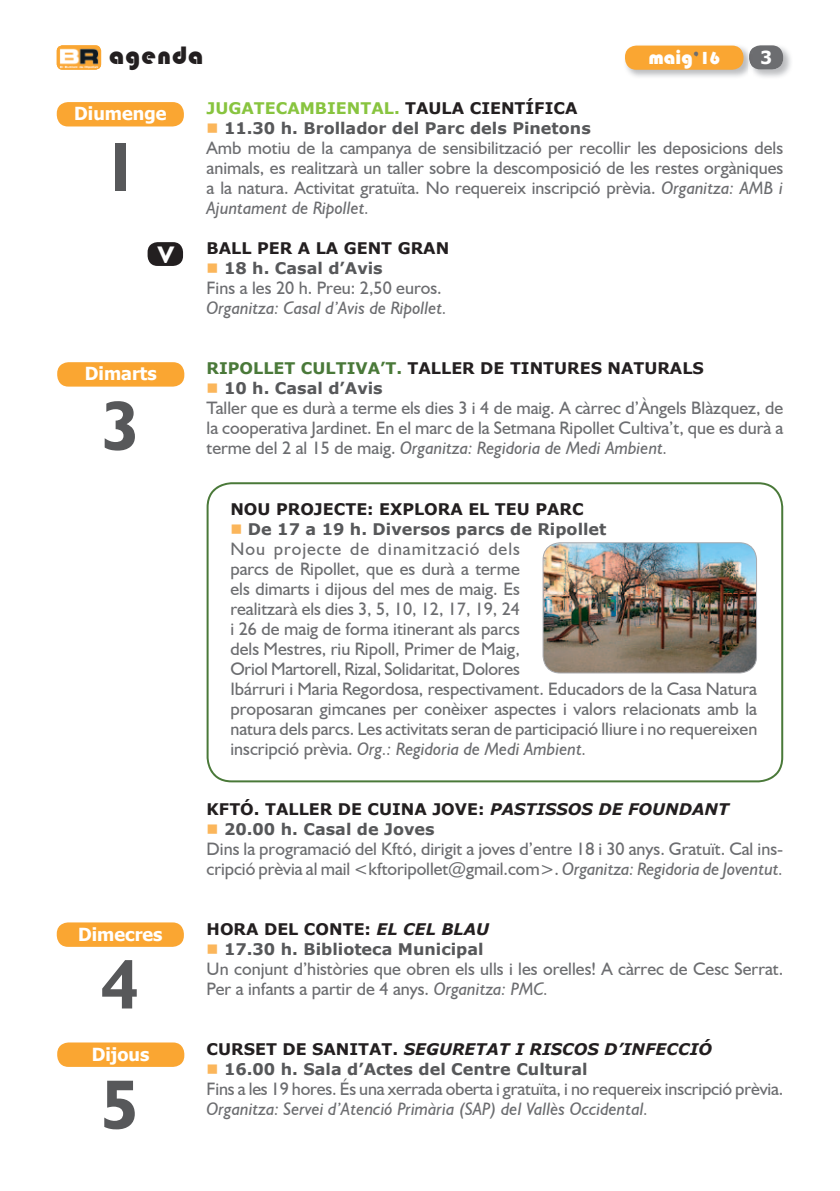
<style>
.page{position:relative;width:840px;height:1191px;background:#fff}
.page>*{position:absolute;margin:0;border:0;box-sizing:border-box;transform-origin:0 0}
.t1{font:700 70px "Humanist 521 BT";color:#57585a}
.t2{font:26px "Bauhaus 93";letter-spacing:.04em;color:#231f20}
.t3{font:700 24px "Humanist 521 BT";color:#fff}
.t4{font:20px "Bauhaus 93";color:#fff}
.t5{font:18px/20px "Humanist 521 BT";color:#6c6d70}
.t6{font:italic 18px "Humanist 521 BT";color:#6c6d70}
.t7{font:700 18px "Tahoma";color:#fff}
.t8{font:700 16px "Verdana";color:#57585a}
.t9{font:700 16px "Verdana";color:#231f20}
.t10{font:italic 700 16px "Verdana";color:#231f20}
.t11{font:700 16px "Verdana";color:#88c43f}
.s1{font-size:18px;color:#6c6d70}
.s2{font-size:18px}
.s3{color:#231f20}
.s4{color:#fbb65b}
.s5{font-style:italic}
.s6{color:#4a7939}
.s7{font-style:normal}
</style>
<div class="page">
<img style="left:57px;top:45px;width:44px;height:25px">
<img style="left:625px;top:45px;width:166px;height:32px">
<div style="left:748px;top:45px;width:34px;height:25px;background:#6c6d70;border-radius:11px"></div>
<img style="left:747px;top:45px;width:5px;height:32px">
<img style="left:748px;top:48px;width:4px;height:19px">
<div style="left:624px;top:46px;width:119px;height:24px;background:#faa632;border-radius:11px"></div>
<svg style="left:206px;top:482px;width:576px;height:300px"></svg>
<div style="left:57px;top:102px;width:127px;height:24px;background:#faa632;border-radius:11px"></div>
<div style="left:57px;top:362px;width:127px;height:24px;background:#faa632;border-radius:11px"></div>
<div style="left:147px;top:242px;width:36px;height:24px;background:#231f20;border-radius:10px"></div>
<div style="left:57px;top:922px;width:127px;height:24px;background:#faa632;border-radius:11px"></div>
<img style="left:542px;top:542px;width:214px;height:131px">
<div style="left:57px;top:1042px;width:127px;height:25px;background:#faa632;border-radius:11px"></div>
<h2 class="t2" style="left:109px;top:40px;width:96px">agenda</h2>
<p class="t4" style="left:648px;top:46px;width:73px">maig<span class="s1">’</span><span class="s2">16</span></p>
<p class="t7" style="left:760px;top:45px;width:13px">3</p>
<p class="t7" style="left:74px;top:101px;width:93px">Diumenge</p>
<h1 class="t1" style="left:101px;top:124px;width:40px">1</h1>
<h3 class="t3" style="left:158px;top:240px;width:18px">V</h3>
<p class="t7" style="left:85px;top:361px;width:73px">Dimarts</p>
<h1 class="t1" style="left:101px;top:382px;width:40px">3</h1>
<p class="t11" style="left:206px;top:97px;width:372px">JUGATECAMBIENTAL. <span class="s3">TAULA CIENTÍFICA</span></p>
<p class="t8" style="left:206px;top:117px;width:385px"><span class="s4">■</span> 11.30 h. Brollador del Parc dels Pinetons</p>
<p class="t5" style="left:206px;top:138px;width:578px;text-align:justify">Amb motiu de la campanya de sensibilització per recollir les deposicions dels animals, es realitzarà un taller sobre la descomposició de les restes orgàniques a la natura. Activitat gratuïta. No requereix inscripció prèvia. <span class="s5">Organitza: AMB i Ajuntament de Ripollet.</span></p>
<p class="t9" style="left:206px;top:237px;width:244px">BALL PER A LA GENT GRAN</p>
<p class="t8" style="left:206px;top:257px;width:177px"><span class="s4">■</span> 18 h. Casal d’Avis</p>
<p class="t5" style="left:206px;top:278px;width:236px">Fins a les 20 h. Preu: 2,50 euros.</p>
<p class="t6" style="left:206px;top:297px;width:242px">Organitza: Casal d’Avis de Ripollet.</p>
<p class="t9" style="left:206px;top:357px;width:498px"><span class="s6">RIPOLLET CULTIVA’T.</span> TALLER DE TINTURES NATURALS</p>
<p class="t8" style="left:206px;top:377px;width:177px"><span class="s4">■</span> 10 h. Casal d’Avis</p>
<p class="t5" style="left:206px;top:398px;width:578px;text-align:justify">Taller que es durà a terme els dies 3 i 4 de maig. A càrrec d’Àngels Blàzquez, de la cooperativa Jardinet. En el marc de la Setmana Ripollet Cultiva’t, que es durà a terme del 2 al 15 de maig. <span class="s5">Organitza: Regidoria de Medi Ambient.</span></p>
<p class="t9" style="left:230px;top:497px;width:354px">NOU PROJECTE: EXPLORA EL TEU PARC</p>
<p class="t8" style="left:230px;top:517px;width:377px"><span class="s4">■</span> De 17 a 19 h. Diversos parcs de Ripollet</p>
<p class="t5" style="left:230px;top:538px;width:528px">Nou projecte de dinamització dels<br>parcs de Ripollet, que es durà a terme<br>els dimarts i dijous del mes de maig. Es<br>realitzarà els dies 3, 5, 10, 12, 17, 19, 24<br>i 26 de maig de forma itinerant als parcs<br>dels Mestres, riu Ripoll, Primer de Maig,<br>Oriol Martorell, Rizal, Solidaritat, Dolores<br>Ibárruri i Maria Regordosa, respectivament. Educadors de la Casa Natura proposaran gimcanes per conèixer aspectes i valors relacionats amb la natura dels parcs. Les activitats seran de participació lliure i no requereixen inscripció prèvia. <span class="s5">Org.: Regidoria de Medi Ambient.</span></p>
<p class="t9" style="left:206px;top:797px;width:523px">KFTÓ. TALLER DE CUINA JOVE: <span class="s5">PASTISSOS DE FOUNDANT</span></p>
<p class="t8" style="left:206px;top:817px;width:229px"><span class="s4">■</span> 20.00 h. Casal de Joves</p>
<p class="t5" style="left:206px;top:838px;width:578px">Dins la programació del Kftó, dirigit a joves d’entre 18 i 30 anys. Gratuït. Cal ins&shy;cripció prèvia al mail &lt;kftoripollet@gmail.com&gt;. <span class="s5">Organitza: Regidoria de Joventut.</span></p>
<p class="t7" style="left:78px;top:921px;width:86px">Dimecres</p>
<p class="t9" style="left:206px;top:917px;width:284px">HORA DEL CONTE: <span class="s5">EL CEL BLAU</span></p>
<p class="t8" style="left:206px;top:937px;width:278px"><span class="s4">■</span> 17.30 h. Biblioteca Municipal</p>
<p class="t5" style="left:206px;top:958px;width:578px">Un conjunt d’històries que obren els ulls i les orelles! A càrrec de Cesc Serrat.<br>Per a infants a partir de 4 anys. <span class="s5">Organitza: PMC.</span></p>
<h1 class="t1" style="left:101px;top:941px;width:40px">4</h1>
<p class="t7" style="left:92px;top:1041px;width:59px">Dijous</p>
<h1 class="t1" style="left:101px;top:1061px;width:40px">5</h1>
<p class="t10" style="left:206px;top:1037px;width:506px"><span class="s7">CURSET DE SANITAT.</span> SEGURETAT I RISCOS D’INFECCIÓ</p>
<p class="t8" style="left:206px;top:1057px;width:382px"><span class="s4">■</span> 16.00 h. Sala d’Actes del Centre Cultural</p>
<p class="t5" style="left:206px;top:1078px;width:578px">Fins a les 19 hores. És una xerrada oberta i gratuïta, i no requereix inscripció prèvia.</p>
<p class="t6" style="left:206px;top:1097px;width:443px">Organitza: Servei d’Atenció Primària (SAP) del Vallès Occidental.</p>
</div>
